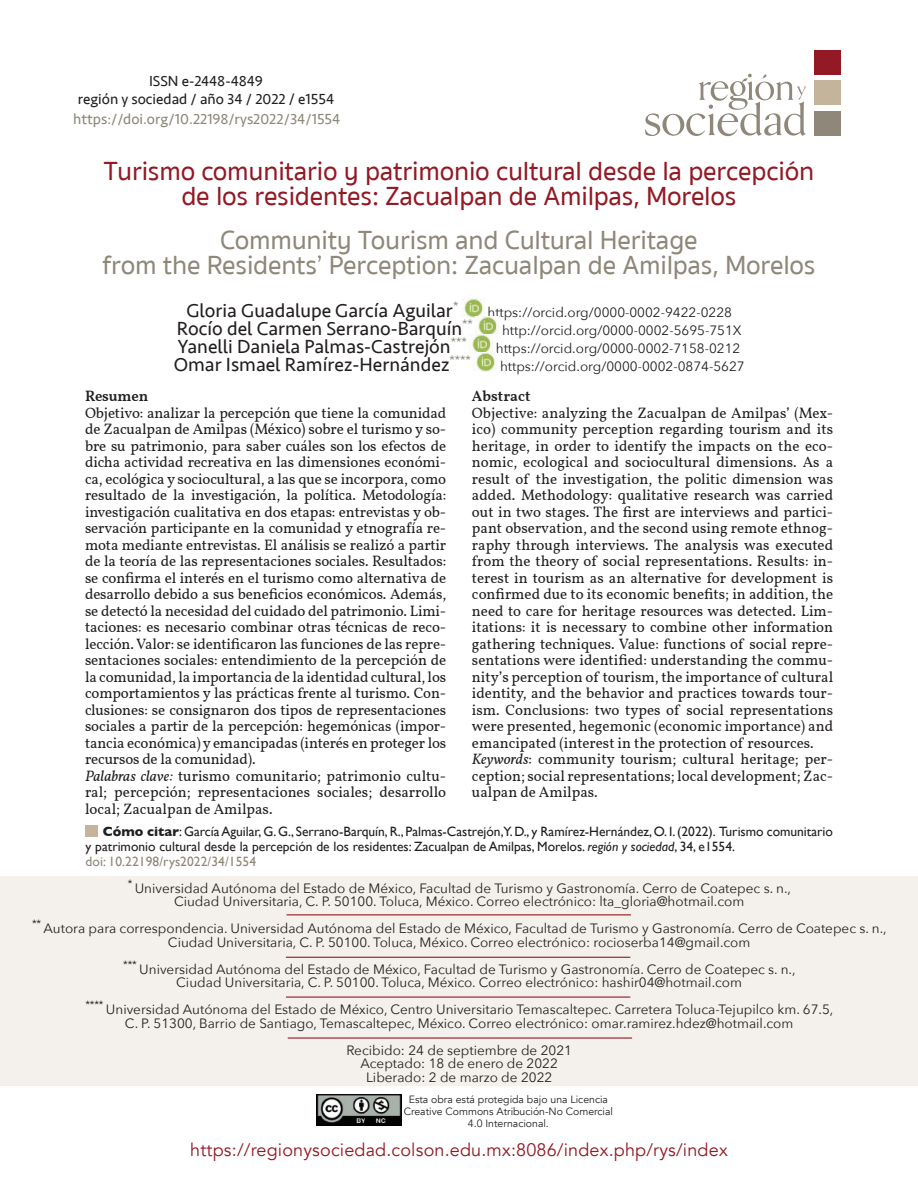
<style>
.page{position:relative;width:918px;height:1188px;background:#fff}
.page>*{position:absolute;margin:0;border:0;box-sizing:border-box;transform-origin:0 0}
.t1{font:500 27px/25.5px "Sukhumvit Set";letter-spacing:-.01em;color:#931924;text-align:center}
.t2{font:500 27px/25.5px "Sukhumvit Set";letter-spacing:-.01em;color:#8e877a;text-align:center}
.t3{font:19.5px "Seravek";color:#231f20}
.t4{font:18px "Avenir";letter-spacing:.01em;color:#931924}
.t5{font:15px/16.5px "Vollkorn";letter-spacing:-.01em;color:#231f20}
.t6{font:15px/18px "Seravek";color:#231f20;text-align:center}
.t7{font:15px "Seravek";color:#8e877a}
.t8{font:600 15px "Vollkorn";letter-spacing:-.005em;color:#231f20}
.t9{font:13.5px/13.5px "Avenir Next";color:#231f20;text-align:center}
.t10{font:13.5px/15px "Gill Sans";color:#231f20}
.t11{font:10.5px/12px "Avenir";color:#231f20;text-align:center}
.s1{font-style:italic}
.s2{font-weight:700}
.s3{color:#8e877a}
</style>
<div class="page">
<div style="left:0;top:877px;width:918px;height:209px;background:#f4f1ec"></div>
<img style="left:461px;top:299px;width:23px;height:18px">
<img style="left:476px;top:317px;width:23px;height:18px">
<img style="left:471px;top:335px;width:21px;height:18px">
<img style="left:475px;top:353px;width:22px;height:18px">
<img style="left:317px;top:1094px;width:85px;height:31px">
<div style="left:85px;top:825px;width:13px;height:12px;background:#c3b49b"></div>
<div style="left:814px;top:50px;width:27px;height:25px;background:#931924"></div>
<svg style="left:645px;top:74px;width:161px;height:62px"></svg>
<div style="left:814px;top:81px;width:27px;height:24px;background:#c3b49b"></div>
<div style="left:814px;top:111px;width:27px;height:25px;background:#8e877a"></div>
<hr style="left:287px;top:914px;width:344px;height:1px;background:#931924">
<hr style="left:286px;top:957px;width:344px;height:1px;background:#931924">
<hr style="left:286px;top:997px;width:344px;height:1px;background:#931924">
<hr style="left:288px;top:1037px;width:344px;height:2px;background:#931924">
<p class="t6" style="left:78px;top:72px;width:258px">ISSN e-2448-4849<br>región y sociedad / año 34 / 2022 / e1554</p>
<p class="t7" style="left:73px;top:107px;width:269px">https://doi.org/10.22198/rys2022/34/1554</p>
<h1 class="t1" style="left:104px;top:159px;width:712px">Turismo comunitario y patrimonio cultural desde la percepción de los residentes: Zacualpan de Amilpas, Morelos</h1>
<h1 class="t2" style="left:102px;top:228px;width:715px">Community Tourism and Cultural Heritage<br>from the Residents’ Perception: Zacualpan de Amilpas, Morelos</h1>
<h2 class="t3" style="left:186px;top:296px;width:274px">Gloria Guadalupe García Aguilar<sup>*</sup></h2>
<p class="t9" style="left:487px;top:305px;width:246px">https://orcid.org/0000-0002-9422-0228</p>
<h2 class="t3" style="left:177px;top:314px;width:298px">Rocío del Carmen Serrano-Barquín<sup>**</sup></h2>
<p class="t9" style="left:502px;top:323px;width:241px">http://orcid.org/0000-0002-5695-751X</p>
<h2 class="t3" style="left:178px;top:332px;width:290px">Yanelli Daniela Palmas-Castrejón<sup>***</sup></h2>
<p class="t9" style="left:496px;top:341px;width:246px">https://orcid.org/0000-0002-7158-0212</p>
<h2 class="t3" style="left:174px;top:350px;width:299px">Omar Ismael Ramírez-Hernández<sup>****</sup></h2>
<p class="t9" style="left:500px;top:359px;width:246px">https://orcid.org/0000-0002-0874-5627</p>
<p class="t8" style="left:85px;top:385px;width:65px">Resumen</p>
<p class="t5" style="left:85px;top:403px;width:363px">Objetivo: analizar la percepción que tiene la comunidad de Zacualpan de Amilpas (México) sobre el turismo y so&shy;bre su patrimonio, para saber cuáles son los efectos de dicha actividad recreativa en las dimensiones económi&shy;ca, ecológica y sociocultural, a las que se incorpora, como resultado de la investigación, la política. Metodología: investigación cualitativa en dos etapas: entrevistas y ob&shy;servación participante en la comunidad y etnografía re&shy;mota mediante entrevistas. El análisis se realizó a partir de la teoría de las representaciones sociales. Resultados: se confirma el interés en el turismo como alternativa de desarrollo debido a sus beneficios económicos. Además, se detectó la necesidad del cuidado del patrimonio. Limi&shy;taciones: es necesario combinar otras técnicas de reco&shy;lección. Valor: se identificaron las funciones de las repre&shy;sentaciones sociales: entendimiento de la percepción de la comunidad, la importancia de la identidad cultural, los comportamientos y las prácticas frente al turismo. Con&shy;clusiones: se consignaron dos tipos de representaciones sociales a partir de la percepción: hegemónicas (impor&shy;tancia económica) y emancipadas (interés en proteger los recursos de la comunidad).<br><span class="s1">Palabras clave:</span> turismo comunitario; patrimonio cultu&shy;ral; percepción; representaciones sociales; desarrollo local; Zacualpan de Amilpas.</p>
<p class="t8" style="left:472px;top:385px;width:60px">Abstract</p>
<p class="t5" style="left:472px;top:404px;width:363px">Objective: analyzing the Zacualpan de Amilpas’ (Mex&shy;ico) community perception regarding tourism and its heritage, in order to identify the impacts on the eco&shy;nomic, ecological and sociocultural dimensions. As a result of the investigation, the politic dimension was added. Methodology: qualitative research was carried out in two stages. The first are interviews and partici&shy;pant observation, and the second using remote ethnog&shy;raphy through interviews. The analysis was executed from the theory of social representations. Results: in&shy;terest in tourism as an alternative for development is confirmed due to its economic benefits; in addition, the need to care for heritage resources was detected. Lim&shy;itations: it is necessary to combine other information gathering techniques. Value: functions of social repre&shy;sentations were identified: understanding the commu&shy;nity’s perception of tourism, the importance of cultural identity, and the behavior and practices towards tour&shy;ism. Conclusions: two types of social representations were presented, hegemonic (economic importance) and emancipated (interest in the protection of resources.<br><span class="s1">Keywords</span>: community tourism; cultural heritage; per&shy;ception; social representations; local development; Zac&shy;ualpan de Amilpas.</p>
<p class="t10" style="left:86px;top:824px;width:749px;text-indent:17px"><span class="s2">Cómo citar</span>: García Aguilar, G. G., Serrano-Barquín, R., Palmas-Castrejón,Y. D., y Ramírez-Hernández, O. I. (2022). Turismo comunitario y patrimonio cultural desde la percepción de los residentes: Zacualpan de Amilpas, Morelos. <span class="s1">región y sociedad</span>, 34, e1554.<br><span class="s3">doi: 10.22198/rys2022/34/1554</span></p>
<p class="t9" style="left:128px;top:881px;width:665px"><sup>*</sup> Universidad Autónoma del Estado de México, Facultad de Turismo y Gastronomía. Cerro de Coatepec s. n.,<br>Ciudad Universitaria, C. P. 50100. Toluca, México. Correo electrónico: lta_gloria@hotmail.com</p>
<p class="t9" style="left:32px;top:921px;width:856px"><sup>**</sup> Autora para correspondencia. Universidad Autónoma del Estado de México, Facultad de Turismo y Gastronomía. Cerro de Coatepec s. n.,<br>Ciudad Universitaria, C. P. 50100. Toluca, México. Correo electrónico: rocioserba14@gmail.com</p>
<p class="t9" style="left:123px;top:962px;width:674px"><sup>***</sup> Universidad Autónoma del Estado de México, Facultad de Turismo y Gastronomía. Cerro de Coatepec s. n.,<br>Ciudad Universitaria, C. P. 50100. Toluca, México. Correo electrónico: hashir04@hotmail.com</p>
<p class="t9" style="left:85px;top:1002px;width:749px"><sup>****</sup> Universidad Autónoma del Estado de México, Centro Universitario Temascaltepec. Carretera Toluca-Tejupilco km. 67.5,<br>C. P. 51300, Barrio de Santiago, Temascaltepec, México. Correo electrónico: omar.ramirez.hdez@hotmail.com</p>
<p class="t9" style="left:346px;top:1043px;width:227px">Recibido: 24 de septiembre de 2021<br>Aceptado: 18 de enero de 2022<br>Liberado: 2 de marzo de 2022</p>
<p class="t11" style="left:404px;top:1094px;width:211px">Esta obra está protegida bajo una Licencia<br>Creative Commons Atribución-No Comercial<br>4.0 Internacional.</p>
<p class="t4" style="left:190px;top:1139px;width:539px">https://regionysociedad.colson.edu.mx:8086/index.php/rys/index</p>
</div>
